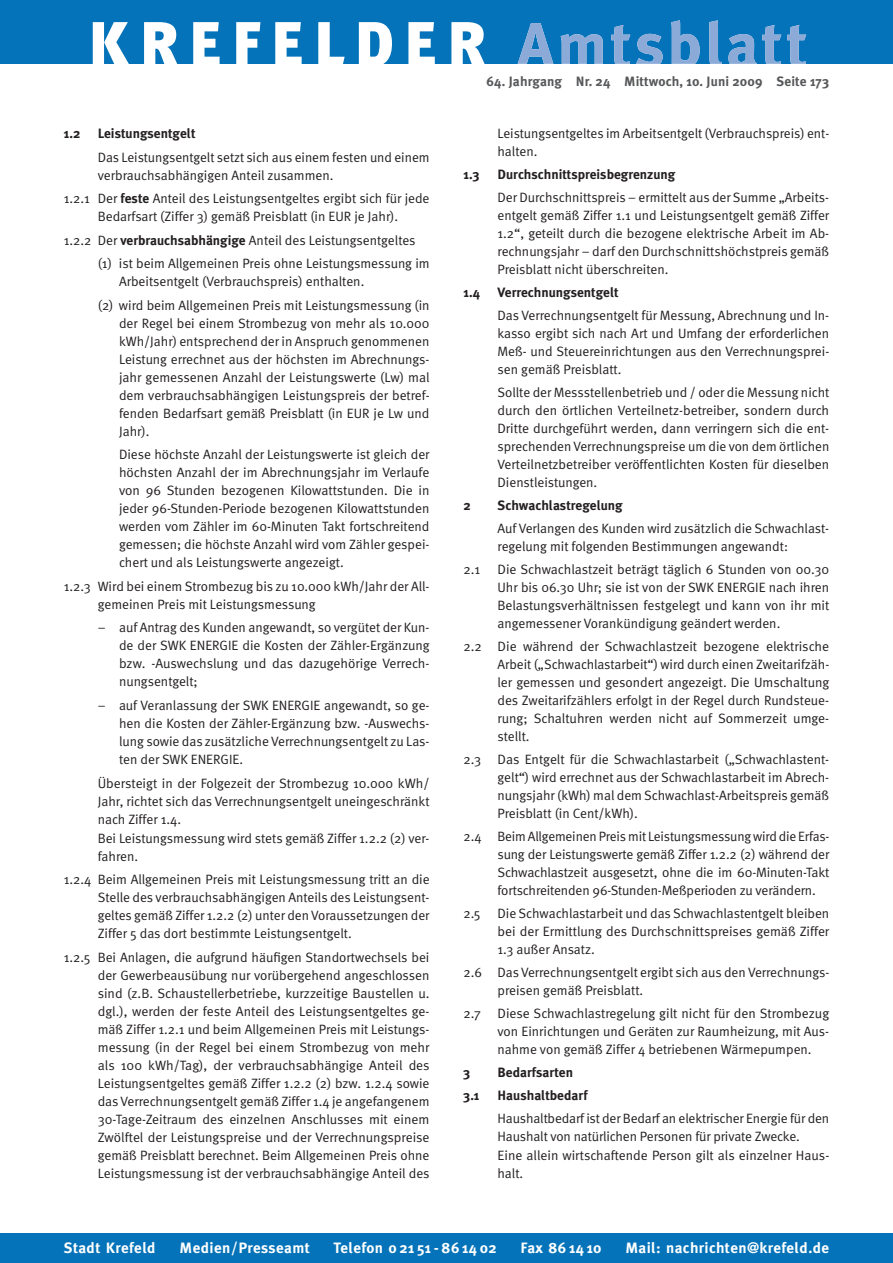
<style>
.page{position:relative;width:893px;height:1263px;background:#fff}
.page>*{position:absolute;margin:0;border:0;box-sizing:border-box;transform-origin:0 0}
.t1{font:700 15px "Meta Plus";letter-spacing:.025em;color:#fff}
.t2{font:700 15px "Meta Plus";letter-spacing:.1em;color:#fff}
.t3{font:13.5px/18px "Meta Normal";color:#231f20;text-align:justify}
.t4{font:700 13.5px "Meta Plus";color:#231f20}
.t5{font:700 13.5px "Meta Plus";letter-spacing:.01em;color:#57585a}
.s1{font-family:"Meta Plus";font-weight:700}
</style>
<div class="page">
<div style="left:0;top:0;width:893px;height:64px;background:#0473b9"></div>
<svg style="left:93px;top:22px;width:392px;height:42px"></svg>
<svg style="left:517px;top:20px;width:289px;height:44px"></svg>
<div style="left:0;top:1233px;width:893px;height:30px;background:#0473b9"></div>
<p class="t4" style="left:64px;top:128px;width:18px">1.2</p>
<p class="t4" style="left:98px;top:128px;width:99px">Leistungsentgelt</p>
<p class="t3" style="left:98px;top:149px;width:333px">Das Leistungsentgelt setzt sich aus einem festen und einem verbrauchsabhängigen Anteil zusammen.</p>
<p class="t3" style="left:64px;top:190px;width:367px;text-align:center">1.2.1 Der <span class="s1">feste</span> Anteil des Leistungsentgeltes ergibt sich für jede<br>Bedarfsart (Ziffer 3) gemäß Preisblatt (in EUR je Jahr).</p>
<p class="t3" style="left:98px;top:229px;width:333px;line-height:23.5px;text-indent:-34px">1.2.2 Der <span class="s1">verbrauchsabhängige</span> Anteil des Leistungsentgeltes (1) ist beim Allgemeinen Preis ohne Leistungsmessung im</p>
<p class="t3" style="left:98px;top:271px;width:333px;line-height:23.5px;text-indent:21px">Arbeitsentgelt (Verbrauchspreis) enthalten.<br>(2) wird beim Allgemeinen Preis mit Leistungsmessung (in</p>
<p class="t3" style="left:119px;top:315px;width:312px">der Regel bei einem Strombezug von mehr als 10.000 kWh/Jahr) entsprechend der in Anspruch genommenen Leistung errechnet aus der höchsten im Abrechnungs&shy;jahr gemessenen Anzahl der Leistungswerte (Lw) mal dem verbrauchsabhängigen Leistungspreis der betref&shy;fenden Bedarfsart gemäß Preisblatt (in EUR je Lw und Jahr).</p>
<p class="t3" style="left:119px;top:447px;width:312px">Diese höchste Anzahl der Leistungswerte ist gleich der höchsten Anzahl der im Abrechnungsjahr im Verlaufe von 96 Stunden bezogenen Kilowattstunden. Die in jeder 96-Stunden-Periode bezogenen Kilowattstunden werden vom Zähler im 60-Minuten Takt fortschreitend gemessen; die höchste Anzahl wird vom Zähler gespei&shy;chert und als Leistungswerte angezeigt.</p>
<p class="t3" style="left:98px;top:578px;width:333px;text-indent:-34px">1.2.3 Wird bei einem Strombezug bis zu 10.000 kWh/Jahr der All&shy;gemeinen Preis mit Leistungsmessung</p>
<p class="t3" style="left:119px;top:620px;width:312px;text-indent:-21px">– auf Antrag des Kunden angewandt, so vergütet der Kun&shy;de der SWK ENERGIE die Kosten der Zähler-Ergänzung bzw. -Auswechslung und das dazugehörige Verrech&shy;nungsentgelt;</p>
<p class="t3" style="left:119px;top:697px;width:312px;text-indent:-21px">– auf Veranlassung der SWK ENERGIE angewandt, so ge&shy;hen die Kosten der Zähler-Ergänzung bzw. -Auswechs&shy;lung sowie das zusätzliche Verrechnungsentgelt zu Las&shy;ten der SWK ENERGIE.</p>
<p class="t3" style="left:98px;top:775px;width:333px">Übersteigt in der Folgezeit der Strombezug 10.000 kWh/ Jahr, richtet sich das Verrechnungsentgelt uneingeschränkt nach Ziffer 1.4.</p>
<p class="t3" style="left:98px;top:830px;width:333px">Bei Leistungsmessung wird stets gemäß Ziffer 1.2.2 (2) ver&shy;fahren.</p>
<p class="t3" style="left:98px;top:872px;width:333px;text-indent:-34px">1.2.4 Beim Allgemeinen Preis mit Leistungsmessung tritt an die Stelle des verbrauchsabhängigen Anteils des Leistungsent&shy;geltes gemäß Ziffer 1.2.2 (2) unter den Voraussetzungen der Ziffer 5 das dort bestimmte Leistungsentgelt.</p>
<p class="t3" style="left:98px;top:949px;width:333px;text-indent:-34px">1.2.5 Bei Anlagen, die aufgrund häufigen Standortwechsels bei der Gewerbeausübung nur vorübergehend angeschlossen sind (z.B. Schaustellerbetriebe, kurzzeitige Baustellen u. dgl.), werden der feste Anteil des Leistungsentgeltes ge&shy;mäß Ziffer 1.2.1 und beim Allgemeinen Preis mit Leistungs&shy;messung (in der Regel bei einem Strombezug von mehr als 100 kWh/Tag), der verbrauchsabhängige Anteil des Leistungsentgeltes gemäß Ziffer 1.2.2 (2) bzw. 1.2.4 sowie das Verrechnungsentgelt gemäß Ziffer 1.4 je angefangenem 30-Tage-Zeitraum des einzelnen Anschlusses mit einem Zwölftel der Leistungspreise und der Verrechnungspreise gemäß Preisblatt berechnet. Beim Allgemeinen Preis ohne Leistungsmessung ist der verbrauchsabhängige Anteil des</p>
<p class="t5" style="left:486px;top:76px;width:344px">64. Jahrgang Nr. 24 Mittwoch, 10. Juni 2009 Seite 173</p>
<p class="t3" style="left:497px;top:126px;width:333px">Leistungsentgeltes im Arbeitsentgelt (Verbrauchspreis) ent&shy;halten.</p>
<p class="t4" style="left:463px;top:169px;width:18px">1.3</p>
<p class="t4" style="left:497px;top:169px;width:179px">Durchschnittspreisbegrenzung</p>
<p class="t3" style="left:497px;top:190px;width:333px">Der Durchschnittspreis – ermittelt aus der Summe „Arbeits&shy;entgelt gemäß Ziffer 1.1 und Leistungsentgelt gemäß Ziffer 1.2“, geteilt durch die bezogene elektrische Arbeit im Ab&shy;rechnungsjahr – darf den Durchschnittshöchstpreis gemäß Preisblatt nicht überschreiten.</p>
<p class="t4" style="left:463px;top:287px;width:18px">1.4</p>
<p class="t4" style="left:497px;top:287px;width:123px">Verrechnungsentgelt</p>
<p class="t3" style="left:497px;top:308px;width:333px">Das Verrechnungsentgelt für Messung, Abrechnung und In&shy;kasso ergibt sich nach Art und Umfang der erforderlichen Meß- und Steuereinrichtungen aus den Verrechnungsprei&shy;sen gemäß Preisblatt.</p>
<p class="t3" style="left:497px;top:385px;width:333px">Sollte der Messstellenbetrieb und / oder die Messung nicht durch den örtlichen Verteilnetz-betreiber, sondern durch Dritte durchgeführt werden, dann verringern sich die ent&shy;sprechenden Verrechnungspreise um die von dem örtlichen Verteilnetzbetreiber veröffentlichten Kosten für dieselben Dienstleistungen.</p>
<p class="t4" style="left:463px;top:500px;width:9px">2</p>
<p class="t4" style="left:497px;top:500px;width:127px">Schwachlastregelung</p>
<p class="t3" style="left:497px;top:521px;width:333px">Auf Verlangen des Kunden wird zusätzlich die Schwachlast&shy;regelung mit folgenden Bestimmungen angewandt:</p>
<p class="t3" style="left:463px;top:562px;width:18px">2.1</p>
<p class="t3" style="left:497px;top:562px;width:333px">Die Schwachlastzeit beträgt täglich 6 Stunden von 00.30<br>Uhr bis 06.30 Uhr; sie ist von der SWK ENERGIE nach ihren Belastungsverhältnissen festgelegt und kann von ihr mit angemessener Vorankündigung geändert werden.</p>
<p class="t3" style="left:497px;top:639px;width:333px;text-indent:-34px">2.2 Die während der Schwachlastzeit bezogene elektrische Arbeit („Schwachlastarbeit“) wird durch einen Zweitarifzäh&shy;ler gemessen und gesondert angezeigt. Die Umschaltung des Zweitarifzählers erfolgt in der Regel durch Rundsteue&shy;rung; Schaltuhren werden nicht auf Sommerzeit umge&shy;stellt.</p>
<p class="t3" style="left:497px;top:751px;width:333px;text-indent:-34px">2.3 Das Entgelt für die Schwachlastarbeit („Schwachlastent&shy;gelt“) wird errechnet aus der Schwachlastarbeit im Abrech&shy;nungsjahr (kWh) mal dem Schwachlast-Arbeitspreis gemäß Preisblatt (in Cent/kWh).</p>
<p class="t3" style="left:497px;top:828px;width:333px;text-indent:-34px">2.4 Beim Allgemeinen Preis mit Leistungsmessung wird die Erfas&shy;sung der Leistungswerte gemäß Ziffer 1.2.2 (2) während der Schwachlastzeit ausgesetzt, ohne die im 60-Minuten-Takt fortschreitenden 96-Stunden-Meßperioden zu verändern.</p>
<p class="t3" style="left:463px;top:905px;width:19px">2.5</p>
<p class="t3" style="left:497px;top:905px;width:333px">Die Schwachlastarbeit und das Schwachlastentgelt bleiben bei der Ermittlung des Durchschnittspreises gemäß Ziffer 1.3 außer Ansatz.</p>
<p class="t3" style="left:497px;top:964px;width:333px;text-indent:-34px">2.6 Das Verrechnungsentgelt ergibt sich aus den Verrechnungs&shy;preisen gemäß Preisblatt.</p>
<p class="t3" style="left:497px;top:1005px;width:333px;text-indent:-34px">2.7 Diese Schwachlastregelung gilt nicht für den Strombezug von Einrichtungen und Geräten zur Raumheizung, mit Aus&shy;nahme von gemäß Ziffer 4 betriebenen Wärmepumpen.</p>
<p class="t4" style="left:463px;top:1067px;width:8px">3</p>
<p class="t4" style="left:497px;top:1067px;width:77px">Bedarfsarten</p>
<p class="t4" style="left:463px;top:1090px;width:18px">3.1</p>
<p class="t4" style="left:497px;top:1090px;width:92px">Haushaltbedarf</p>
<p class="t3" style="left:497px;top:1110px;width:333px;text-align:left">Haushaltbedarf ist der Bedarf an elektrischer Energie für den Haushalt von natürlichen Personen für private Zwecke.<br>Eine allein wirtschaftende Person gilt als einzelner Haus&shy;halt.</p>
<p class="t1" style="left:64px;top:1242px;width:93px">Stadt Krefeld</p>
<p class="t1" style="left:180px;top:1242px;width:132px">Medien/Presseamt</p>
<p class="t1" style="left:333px;top:1242px;width:165px">Telefon 0 21 51 - 86 14 02</p>
<p class="t1" style="left:521px;top:1242px;width:82px">Fax 86 14 10</p>
<p class="t1" style="left:625px;top:1242px;width:205px">Mail: nachrichten@krefeld.de</p>
<p class="t2" style="left:386px;top:1242px;width:122px">www.krefeld.de</p>
</div>
